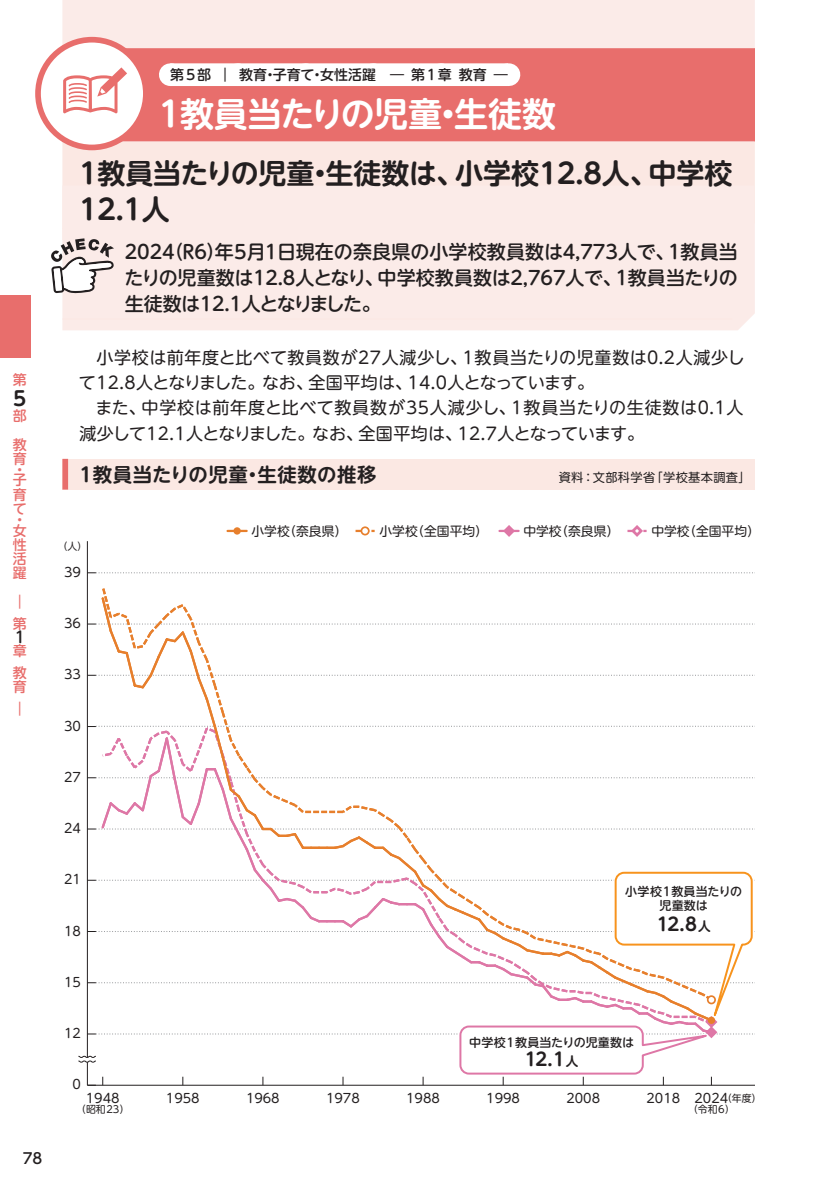
<style>
.page{position:relative;width:840px;height:1191px;background:#fff}
.page>*{position:absolute;margin:0;border:0;box-sizing:border-box;transform-origin:0 0}
.t1{font:500 62.4px "UD Shin M Go Pro";color:#e86e6c}
.t2{font:700 34px "UD Shin M Go Pro De";letter-spacing:-.01em;color:#fff}
.t3{font:700 28px/36px "UD Shin M Go Pro De";letter-spacing:-.005em;color:#231f20}
.t4{font:700 19.8px "UD Shin M Go Pro De";color:#231f20}
.t5{font:700 19.4px "UD Shin M Go Pro De";letter-spacing:.03em;color:#231f20}
.t6{font:500 19px/26px "UD Shin M Go Pro";letter-spacing:-.015em;color:#231f20;text-align:justify}
.t7{font:700 18px "UD Shin M Go Pro De";color:#231f20}
.t8{font:17px/25.4px "UD Shin M Go Pro";letter-spacing:.03em;color:#231f20}
.t9{font:500 15.6px "UD Shin M Go Pro";color:#231f20}
.t10{font:500 14.8px "UD Shin Go Pro";color:#231f20}
.t11{font:500 14px "UD Shin M Go Pro";color:#231f20}
.t12{font:500 14px/10.8px "UD Shin M Go Pro";color:#e86e6c}
.t13{font:12.8px "UD Shin M Go Pro";color:#231f20}
.t14{font:12.2px "UD Shin M Go Pro";letter-spacing:.03em;color:#231f20}
.t15{font:500 12px/14.4px "UD Shin M Go Pro";color:#231f20;text-align:center}
.t16{font:10px "UD Shin M Go Pro";color:#231f20}
.s1{font-size:12.6px}
</style>
<div class="page">
<div style="left:62px;top:48px;width:692px;height:40px;background:#e86e6c"></div>
<div style="left:62px;top:0;width:692px;height:48px;background:#fbebe8"></div>
<div style="left:170px;top:63px;width:337px;height:23px;background:#fff"></div>
<svg style="left:238px;top:63px;width:236px;height:1px"></svg>
<svg style="left:507px;top:63px;width:1px;height:23px"></svg>
<div style="left:62px;top:88px;width:692px;height:54px;background:#e86e6c"></div>
<div style="left:62px;top:142px;width:692px;height:44px;background:#fbe8e3"></div>
<div style="left:62px;top:186px;width:692px;height:144px;background:#fbebe8"></div>
<hr style="left:62px;top:319px;width:669px;height:1px;background:#fbe8e3">
<div style="left:62px;top:459px;width:692px;height:30px;background:#fbe8e3"></div>
<div style="left:62px;top:459px;width:6px;height:30px;background:#e86e6c"></div>
<svg style="left:51px;top:238px;width:63px;height:56px"></svg>
<svg style="left:88px;top:572px;width:665px;height:1px"></svg>
<hr style="left:87px;top:541px;width:1px;height:544px;background:#231f20">
<svg style="left:355px;top:530px;width:19px;height:2px"></svg>
<svg style="left:227px;top:530px;width:19px;height:2px"></svg>
<svg style="left:627px;top:525px;width:19px;height:12px"></svg>
<div style="left:361px;top:527px;width:7px;height:7px;background:#fff;border-radius:50%"></div>
<div style="left:360px;top:526px;width:9px;height:9px;border:2px solid #e77f2c;border-radius:50%"></div>
<svg style="left:499px;top:525px;width:19px;height:12px"></svg>
<div style="left:233px;top:527px;width:8px;height:7px;background:#e77f2c;border-radius:50%"></div>
<svg style="left:78px;top:583px;width:676px;height:503px"></svg>
<div style="left:38px;top:40px;width:108px;height:107px;background:#fff;border-radius:50%"></div>
<svg style="left:63px;top:67px;width:64px;height:46px"></svg>
<div style="left:35px;top:37px;width:114px;height:113px;border:6px solid #e86e6c;border-radius:50%"></div>
<h1 class="t1" style="left:-11px;top:275px;width:64px">█</h1>
<p class="t12" style="left:13px;top:374px;width:15px">第</p>
<p class="t12" style="left:13px;top:401px;width:15px;line-height:28.6px">部教</p>
<p class="t12" style="left:13px;top:452px;width:15px">育・子</p>
<p class="t12" style="left:13px;top:486px;width:15px;line-height:14.2px">育て</p>
<p class="t12" style="left:13px;top:513px;width:15px">・女</p>
<p class="t12" style="left:13px;top:537px;width:15px;line-height:14.2px;text-align:justify">性活躍</p>
<p class="t12" style="left:13px;top:590px;width:15px;line-height:21.6px">︱第</p>
<p class="t9" style="left:15px;top:625px;width:12px">1</p>
<p class="t12" style="left:13px;top:639px;width:15px;line-height:21.6px">章教</p>
<p class="t12" style="left:13px;top:675px;width:15px;line-height:21.6px">育︱</p>
<p class="t4" style="left:13px;top:382px;width:15px">5</p>
<p class="t11" style="left:170px;top:64px;width:339px">第5部 ｜ 教育・子育て・女性活躍 ― 第1章 教育 ―</p>
<h2 class="t2" style="left:158px;top:87px;width:399px">1教員当たりの児童・生徒数</h2>
<h3 class="t3" style="left:79px;top:154px;width:654px">1教員当たりの児童・生徒数は、小学校12.8人、中学校<br>12.1人</h3>
<p class="t6" style="left:124px;top:238px;width:614px">2024（R6）年5月1日現在の奈良県の小学校教員数は4,773人で、1教員当たりの児童数は12.8人となり、中学校教員数は2,767人で、1教員当たりの生徒数は12.1人となりました。</p>
<p class="t8" style="left:79px;top:344px;width:666px;text-indent:17px">小学校は前年度と比べて教員数が27人減少し、1教員当たりの児童数は0.2人減少して12.8人となりました。なお、全国平均は、14.0人となっています。</p>
<p class="t8" style="left:79px;top:394px;width:665px;text-indent:16px">また、中学校は前年度と比べて教員数が35人減少し、1教員当たりの生徒数は0.1人減少して12.1人となりました。なお、全国平均は、12.7人となっています。</p>
<p class="t5" style="left:79px;top:458px;width:298px">1教員当たりの児童・生徒数の推移</p>
<p class="t14" style="left:558px;top:467px;width:193px">資料：文部科学省「学校基本調査」</p>
<p class="t16" style="left:58px;top:538px;width:31px">（人）</p>
<p class="t13" style="left:64px;top:562px;width:18px">39</p>
<p class="t13" style="left:64px;top:613px;width:18px">36</p>
<p class="t13" style="left:64px;top:664px;width:18px">33</p>
<p class="t13" style="left:64px;top:715px;width:18px">30</p>
<p class="t13" style="left:251px;top:520px;width:97px">小学校（奈良県）</p>
<p class="t13" style="left:379px;top:520px;width:110px">小学校（全国平均）</p>
<p class="t13" style="left:523px;top:520px;width:97px">中学校（奈良県）</p>
<p class="t13" style="left:651px;top:520px;width:110px">中学校（全国平均）</p>
<p class="t13" style="left:64px;top:766px;width:18px">27</p>
<p class="t13" style="left:64px;top:818px;width:18px">24</p>
<p class="t13" style="left:64px;top:869px;width:18px">21</p>
<p class="t13" style="left:64px;top:920px;width:18px">18</p>
<p class="t15" style="left:625px;top:883px;width:118px">小学校１教員当たりの児童数は</p>
<p class="t7" style="left:656px;top:909px;width:55px">12.8<span class="s1">人</span></p>
<p class="t13" style="left:64px;top:971px;width:18px">15</p>
<p class="t10" style="left:23px;top:1146px;width:21px">78</p>
<p class="t13" style="left:64px;top:1023px;width:18px">12</p>
<p class="t13" style="left:73px;top:1074px;width:10px">0</p>
<p class="t15" style="left:469px;top:1034px;width:166px">中学校１教員当たりの児童数は</p>
<p class="t7" style="left:524px;top:1045px;width:55px">12.1<span class="s1">人</span></p>
<p class="t13" style="left:86px;top:1087px;width:35px">1948</p>
<p class="t13" style="left:166px;top:1087px;width:35px">1958</p>
<p class="t13" style="left:246px;top:1087px;width:35px">1968</p>
<p class="t13" style="left:326px;top:1087px;width:35px">1978</p>
<p class="t13" style="left:406px;top:1087px;width:35px">1988</p>
<p class="t13" style="left:486px;top:1087px;width:35px">1998</p>
<p class="t13" style="left:566px;top:1087px;width:35px">2008</p>
<p class="t13" style="left:646px;top:1087px;width:35px">2018</p>
<p class="t16" style="left:76px;top:1101px;width:55px">（昭和23）</p>
<p class="t13" style="left:694px;top:1087px;width:35px">2024</p>
<p class="t16" style="left:687px;top:1101px;width:48px">（令和6）</p>
<p class="t16" style="left:721px;top:1090px;width:41px">（年度）</p>
</div>
